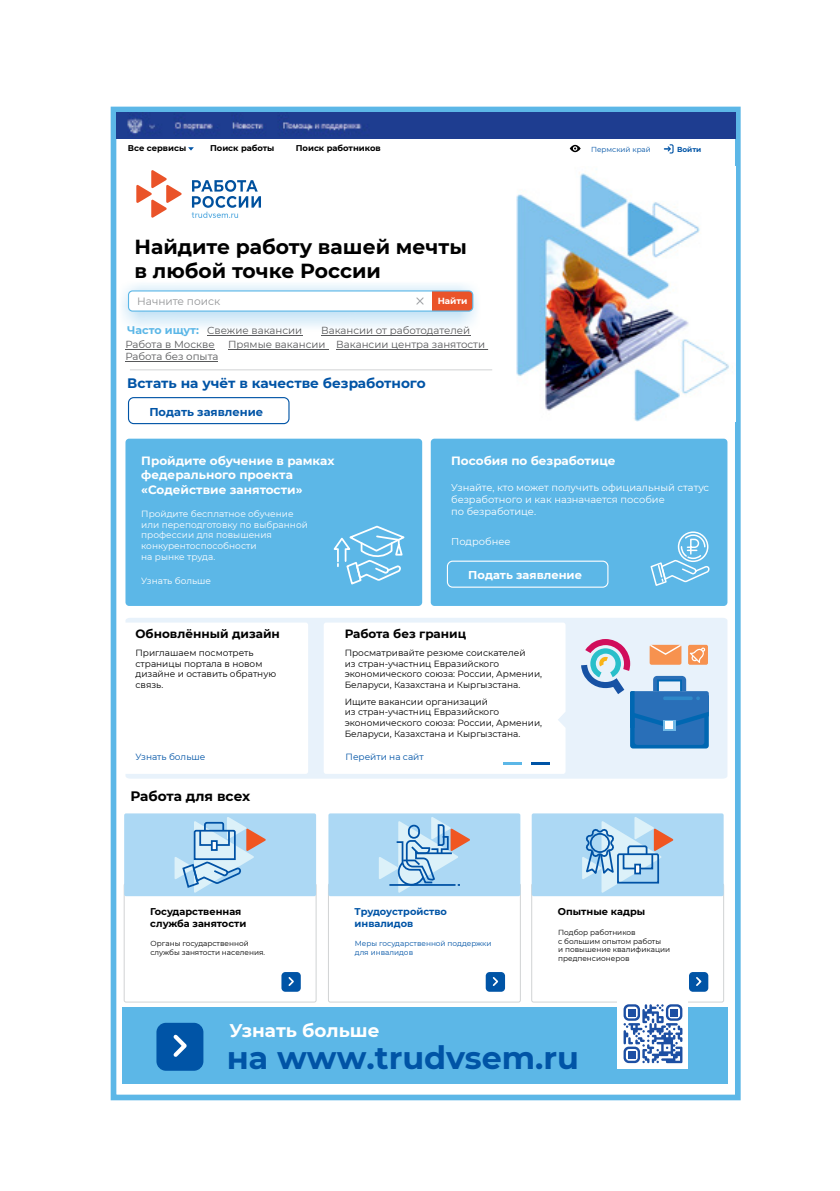
<style>
.page{position:relative;width:840px;height:1191px;background:#fff}
.page>*{position:absolute;margin:0;border:0;box-sizing:border-box;transform-origin:0 0}
.t1{font:700 31.8px "Montserrat";color:#0054a6}
.t2{font:700 20.4px/24.4px "Montserrat";color:#000}
.t3{font:700 18.4px "Montserrat";color:#fff}
.t4{font:700 13.6px "Montserrat";color:#0054a6}
.t5{font:700 13.6px "Montserrat";color:#000}
.t6{font:700 12px/14.4px "Montserrat";color:#fff}
.t7{font:700 12px "Montserrat";color:#000}
.t8{font:700 11.4px "Montserrat";color:#0054a6}
.t9{font:700 11.4px "Montserrat";color:#fff}
.t10{font:10.6px "Montserrat";color:#939597}
.t11{font:10.2px "Montserrat";color:#58595b}
.t12{font:9.8px/11.8px "Montserrat";color:#fff}
.t13{font:700 9.8px/11.8px "Montserrat";color:#000}
.t14{font:700 9.8px/11.8px "Montserrat";color:#0054a6}
.t15{font:9px/10.8px "Montserrat";color:#000}
.t16{font:9px/10.8px "Montserrat";color:#fff}
.t17{font:9px "Montserrat";color:#0054a6}
.t18{font:700 8.8px "Montserrat";color:#fff}
.t19{font:700 8.4px "Montserrat";color:#000}
.t20{font:7.4px/8.8px "Montserrat";color:#000}
.t21{font:7.4px/8.8px "Montserrat";color:#0054a6}
.t22{font:7.2px "Montserrat";color:#0054a6}
.t23{font:700 7.2px "Montserrat";color:#0054a6}
.s1{font-weight:700;font-size:11px;color:#5cb7e7}
</style>
<div class="page">
<div style="left:111px;top:107px;width:629px;height:993px;border:6px solid #5cb7e7"></div>
<img style="left:116px;top:112px;width:618px;height:26px">
<div style="left:430px;top:439px;width:297px;height:167px;background:#5cb7e7;border-radius:4px"></div>
<div style="left:677px;top:531px;width:31px;height:31px;border:1px solid #fff;border-radius:50%"></div>
<svg style="left:650px;top:534px;width:60px;height:52px"></svg>
<div style="left:125px;top:618px;width:602px;height:160px;background:#e8f2fb"></div>
<svg style="left:323px;top:622px;width:242px;height:152px"></svg>
<div style="left:629px;top:694px;width:79px;height:54px;background:#0067b2;border-radius:3px"></div>
<div style="left:634px;top:694px;width:70px;height:51px;background:#296fb8;border-radius:3px"></div>
<div style="left:662px;top:720px;width:13px;height:10px;background:#70b8e6"></div>
<svg style="left:580px;top:639px;width:128px;height:90px"></svg>
<div style="left:120px;top:622px;width:188px;height:152px;background:#fff;border-radius:2px"></div>
<div style="left:124px;top:883px;width:192px;height:119px;border:1px solid #d1d3d4;border-radius:2px"></div>
<div style="left:281px;top:972px;width:19px;height:19px;background:#0054a6;border-radius:4px"></div>
<svg style="left:288px;top:977px;width:6px;height:9px"></svg>
<div style="left:124px;top:813px;width:192px;height:83px;background:#acd8f4;border-radius:2px"></div>
<svg style="left:174px;top:817px;width:92px;height:75px"></svg>
<div style="left:531px;top:883px;width:192px;height:119px;border:1px solid #d1d3d4;border-radius:2px"></div>
<div style="left:688px;top:972px;width:20px;height:19px;background:#0054a6;border-radius:4px"></div>
<svg style="left:696px;top:977px;width:6px;height:9px"></svg>
<div style="left:531px;top:813px;width:192px;height:83px;background:#acd8f4;border-radius:2px"></div>
<svg style="left:582px;top:817px;width:91px;height:75px"></svg>
<div style="left:328px;top:883px;width:192px;height:119px;border:1px solid #d1d3d4;border-radius:2px"></div>
<div style="left:485px;top:972px;width:19px;height:19px;background:#0054a6;border-radius:4px"></div>
<svg style="left:492px;top:977px;width:7px;height:9px"></svg>
<div style="left:328px;top:813px;width:192px;height:83px;background:#acd8f4;border-radius:2px"></div>
<svg style="left:379px;top:817px;width:91px;height:75px"></svg>
<div style="left:122px;top:1007px;width:604px;height:77px;background:#5cb7e7"></div>
<div style="left:156px;top:1022px;width:47px;height:48px;background:#0054a6;border-radius:9px"></div>
<svg style="left:173px;top:1034px;width:14px;height:23px"></svg>
<svg style="left:136px;top:170px;width:46px;height:48px"></svg>
<svg style="left:191px;top:180px;width:70px;height:38px"></svg>
<svg style="left:188px;top:147px;width:6px;height:4px"></svg>
<img style="left:516px;top:167px;width:218px;height:255px">
<svg style="left:664px;top:144px;width:9px;height:10px"></svg>
<div style="left:431px;top:291px;width:41px;height:20px;background:#ea5329"></div>
<div style="left:128px;top:290px;width:345px;height:22px;border:1px solid #5cb7e7;border-radius:4px"></div>
<svg style="left:416px;top:297px;width:8px;height:8px"></svg>
<svg style="left:569px;top:144px;width:11px;height:9px"></svg>
<div style="left:125px;top:439px;width:297px;height:167px;background:#5cb7e7;border-radius:4px"></div>
<hr style="left:207px;top:335px;width:95px;height:1px;background:#58595b">
<hr style="left:321px;top:335px;width:149px;height:1px;background:#58595b">
<hr style="left:125px;top:349px;width:89px;height:1px;background:#58595b">
<hr style="left:228px;top:349px;width:100px;height:1px;background:#58595b">
<hr style="left:336px;top:349px;width:151px;height:1px;background:#58595b">
<hr style="left:125px;top:361px;width:93px;height:1px;background:#58595b">
<hr style="left:130px;top:369px;width:362px;height:1px;background:#d1d3d4">
<div style="left:128px;top:397px;width:161px;height:27px;border:1px solid #0054a6;border-radius:5px"></div>
<div style="left:446px;top:560px;width:162px;height:28px;border:1px solid #fff;border-radius:5px"></div>
<svg style="left:333px;top:525px;width:72px;height:60px"></svg>
<hr style="left:503px;top:762px;width:18px;height:3px;background:#5cb7e7">
<hr style="left:531px;top:762px;width:19px;height:3px;background:#0054a6">
<div style="left:617px;top:998px;width:70px;height:70px;background:#fff"></div>
<svg style="left:623px;top:1004px;width:59px;height:59px"></svg>
<div style="left:628px;top:1009px;width:7px;height:7px;background:#1d4fa3"></div>
<div style="left:670px;top:1009px;width:7px;height:7px;background:#1d4fa3"></div>
<div style="left:628px;top:1051px;width:7px;height:7px;background:#1d4fa3"></div>
<p class="t19" style="left:128px;top:142px;width:60px">Все сервисы</p>
<p class="t19" style="left:210px;top:142px;width:66px">Поиск работы</p>
<p class="t19" style="left:295px;top:142px;width:86px">Поиск работников</p>
<p class="t22" style="left:590px;top:145px;width:61px">Пермский край</p>
<p class="t23" style="left:676px;top:144px;width:26px">Войти</p>
<h2 class="t2" style="left:134px;top:233px;width:334px">Найдите работу вашей мечты в любой точке России</h2>
<p class="t10" style="left:137px;top:294px;width:85px">Начните поиск</p>
<p class="t18" style="left:437px;top:295px;width:31px">Найти</p>
<p class="t11" style="left:127px;top:323px;width:176px"><span class="s1">Часто ищут:</span> Свежие вакансии</p>
<p class="t11" style="left:321px;top:323px;width:151px">Вакансии от работодателей</p>
<p class="t11" style="left:125px;top:337px;width:91px">Работа в Москве</p>
<p class="t11" style="left:228px;top:337px;width:258px">Прямые вакансии Вакансии центра занятости</p>
<p class="t11" style="left:125px;top:350px;width:94px">Работа без опыта</p>
<h3 class="t4" style="left:127px;top:373px;width:300px">Встать на учёт в качестве безработного</h3>
<p class="t8" style="left:149px;top:403px;width:115px">Подать заявление</p>
<h3 class="t6" style="left:141px;top:453px;width:195px">Пройдите обучение в рамках федерального проекта «Содействие занятости»</h3>
<p class="t16" style="left:141px;top:508px;width:168px">Пройдите бесплатное обучение или переподготовку по выбранной профессии для повышения конкурентоспособности<br>на рынке труда.</p>
<p class="t16" style="left:141px;top:574px;width:71px">Узнать больше</p>
<h3 class="t6" style="left:451px;top:453px;width:166px">Пособия по безработице</h3>
<p class="t12" style="left:451px;top:481px;width:259px">Узнайте, кто может получить официальный статус безработного и как назначается пособие<br>по безработице.</p>
<p class="t12" style="left:451px;top:535px;width:61px">Подробнее</p>
<p class="t9" style="left:468px;top:567px;width:115px">Подать заявление</p>
<h3 class="t7" style="left:135px;top:625px;width:146px">Обновлённый дизайн</h3>
<p class="t15" style="left:135px;top:647px;width:142px">Приглашаем посмотреть страницы портала в новом дизайне и оставить обратную связь.</p>
<p class="t17" style="left:135px;top:750px;width:71px">Узнать больше</p>
<h3 class="t5" style="left:130px;top:786px;width:121px">Работа для всех</h3>
<h3 class="t7" style="left:344px;top:625px;width:123px">Работа без границ</h3>
<p class="t15" style="left:344px;top:647px;width:199px">Просматривайте резюме соискателей<br>из стран-участниц Евразийского экономического союза: России, Армении, Беларуси, Казахстана и Кыргызстана.</p>
<p class="t15" style="left:344px;top:695px;width:199px">Ищите вакансии организаций<br>из стран-участниц Евразийского экономического союза: России, Армении, Беларуси, Казахстана и Кыргызстана.</p>
<p class="t17" style="left:345px;top:750px;width:80px">Перейти на сайт</p>
<p class="t13" style="left:150px;top:905px;width:97px">Государственная служба занятости</p>
<p class="t20" style="left:150px;top:939px;width:116px">Органы государственной службы занятости населения.</p>
<p class="t14" style="left:354px;top:905px;width:94px">Трудоустройство инвалидов</p>
<p class="t21" style="left:354px;top:939px;width:138px">Меры государственной поддержки для инвалидов</p>
<p class="t13" style="left:557px;top:905px;width:89px">Опытные кадры</p>
<p class="t20" style="left:558px;top:927px;width:113px">Подбор работников<br>с большим опытом работы<br>и повышение квалификации предпенсионеров</p>
<h3 class="t3" style="left:229px;top:1017px;width:151px">Узнать больше</h3>
<h1 class="t1" style="left:227px;top:1034px;width:353px">на www.trudvsem.ru</h1>
</div>
